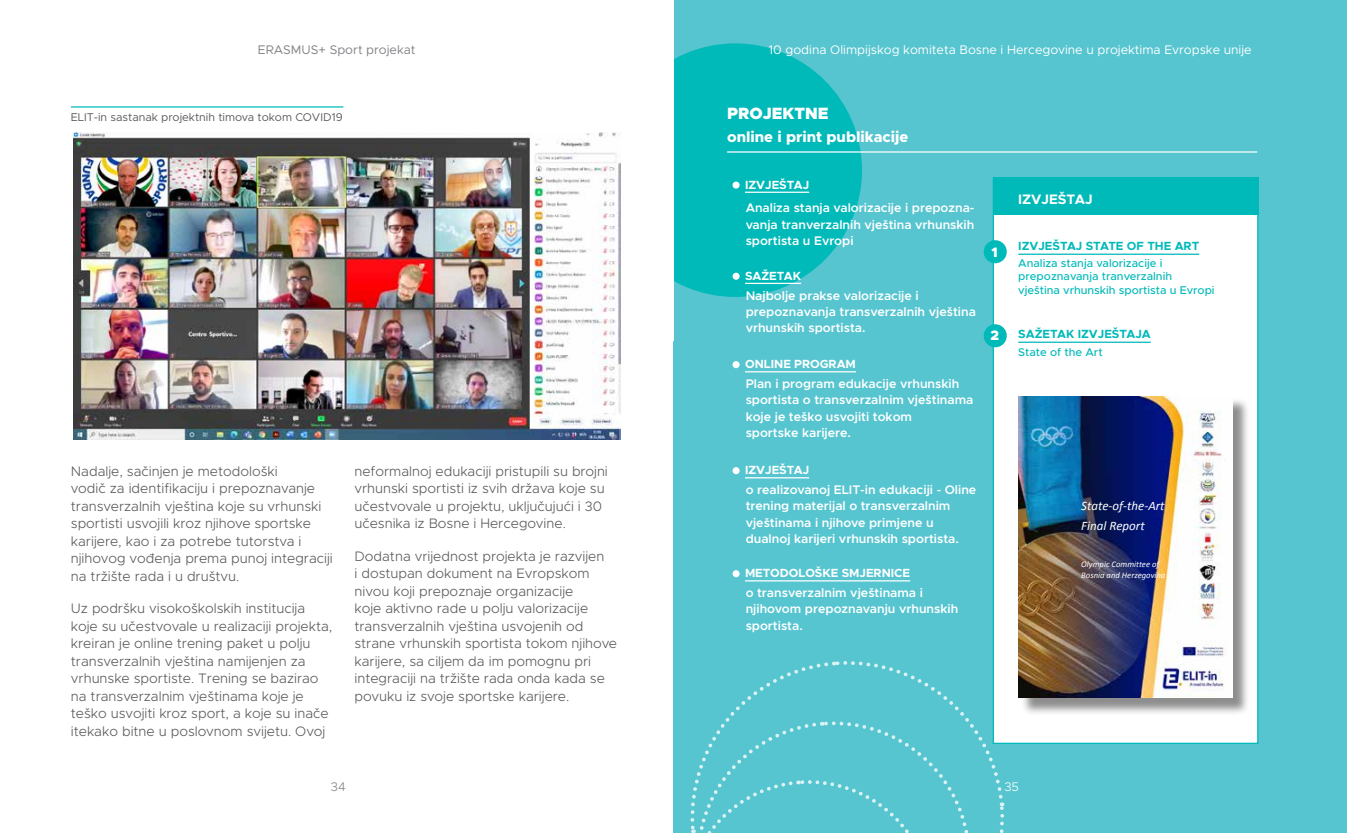
<style>
.page{position:relative;width:1347px;height:833px;background:#fff}
.page>*{position:absolute;margin:0;border:0;box-sizing:border-box;transform-origin:0 0}
.t1{font:900 16.38px "Metropolis";color:#fff}
.t2{font:800 15.12px "Metropolis";color:#fff}
.t3{font:300 13.75px/17.5px "Metropolis";color:#58595b}
.t4{font:700 13.75px "Metropolis";color:#fff}
.t5{font:900 13.75px "Metropolis";color:#fff}
.t6{font:italic 13px/20.2px "Calibri";color:#fff}
.t7{font:600 12.5px/16.2px "Metropolis";color:#fff}
.t8{font:12.5px "Metropolis";color:#fff}
.t9{font:12.5px "Metropolis";color:#808285}
.t10{font:300 12.5px "Metropolis";color:#808285}
.t11{font:300 12.5px "Metropolis";color:#fff}
.t12{font:700 11.88px "Metropolis";color:#fff}
.t13{font:700 11.88px "Metropolis";color:#00b9b9}
.t14{font:500 11.25px/13.8px "Metropolis";color:#00b9b9}
.t15{font:11.25px "Metropolis";color:#58595b}
.t16{font:italic 8.62px/11px "Calibri";color:#fff}
</style>
<div class="page">
<hr style="left:71px;top:106px;width:272px;height:2px;background:#00b9b9">
<div style="left:673px;top:0;width:673px;height:833px;background:#56c5d0"></div>
<svg style="left:690px;top:661px;width:315px;height:172px"></svg>
<div style="left:608px;top:43px;width:254px;height:254px;background:#00b9b9;border-radius:50%"></div>
<div style="left:992px;top:178px;width:266px;height:566px;background:#fff;border:1px solid #00b9b9"></div>
<hr style="left:1018px;top:254px;width:181px;height:1px;background:#00b9b9">
<hr style="left:1018px;top:341px;width:132px;height:2px;background:#00b9b9">
<hr style="left:745px;top:192px;width:64px;height:1px;background:#fff">
<hr style="left:745px;top:283px;width:56px;height:1px;background:#fff">
<hr style="left:745px;top:371px;width:111px;height:1px;background:#fff">
<hr style="left:745px;top:477px;width:64px;height:1px;background:#fff">
<hr style="left:745px;top:580px;width:165px;height:1px;background:#fff">
<div style="left:983px;top:240px;width:23px;height:23px;background:#00b9b9;border-radius:50%"></div>
<div style="left:983px;top:324px;width:23px;height:23px;background:#00b9b9;border-radius:50%"></div>
<div style="left:732px;top:181px;width:7px;height:8px;background:#fff;border-radius:50%"></div>
<div style="left:732px;top:273px;width:7px;height:7px;background:#fff;border-radius:50%"></div>
<div style="left:732px;top:361px;width:7px;height:7px;background:#fff;border-radius:50%"></div>
<div style="left:732px;top:467px;width:7px;height:7px;background:#fff;border-radius:50%"></div>
<div style="left:732px;top:570px;width:7px;height:7px;background:#fff;border-radius:50%"></div>
<hr style="left:727px;top:151px;width:530px;height:2px;background:#fff">
<div style="left:992px;top:178px;width:266px;height:37px;background:#00b9b9"></div>
<div style="left:1020px;top:398px;width:230px;height:317px;background:#000;opacity:.45"></div>
<img style="left:1018px;top:396px;width:214px;height:302px">
<div style="left:572px;top:0;width:101px;height:341px;background:#fff"></div>
<img style="left:74px;top:132px;width:546px;height:307px">
<p class="t9" style="left:258px;top:42px;width:159px">ERASMUS+ Sport projekat</p>
<p class="t8" style="left:769px;top:42px;width:484px">10 godina Olimpijskog komiteta Bosne i Hercegovine u projektima Evropske unije</p>
<p class="t15" style="left:71px;top:110px;width:273px">ELIT-in sastanak projektnih timova tokom COVID19</p>
<p class="t1" style="left:727px;top:103px;width:103px">PROJEKTNE</p>
<p class="t2" style="left:727px;top:127px;width:183px">online i print publikacije</p>
<p class="t12" style="left:745px;top:177px;width:66px">IZVJEŠTAJ</p>
<p class="t7" style="left:745px;top:200px;width:230px;text-align:justify">Analiza stanja valorizacije i prepozna&shy;vanja tranverzalnih vještina vrhunskih sportista u Evropi</p>
<p class="t12" style="left:745px;top:268px;width:58px">SAŽETAK</p>
<p class="t7" style="left:745px;top:287px;width:232px">Najbolje prakse valorizacije i prepoznavanja transverzalnih vještina vrhunskih sportista.</p>
<p class="t5" style="left:991px;top:244px;width:8px">1</p>
<p class="t5" style="left:990px;top:327px;width:10px">2</p>
<p class="t4" style="left:1018px;top:190px;width:76px">IZVJEŠTAJ</p>
<p class="t13" style="left:1018px;top:239px;width:182px">IZVJEŠTAJ STATE OF THE ART</p>
<p class="t14" style="left:1018px;top:256px;width:198px">Analiza stanja valorizacije i prepoznavanja tranverzalnih vještina vrhunskih sportista u Evropi</p>
<p class="t13" style="left:1018px;top:327px;width:134px">SAŽETAK IZVJEŠTAJA</p>
<p class="t14" style="left:1018px;top:345px;width:86px">State of the Art</p>
<p class="t12" style="left:745px;top:356px;width:112px">ONLINE PROGRAM</p>
<p class="t7" style="left:745px;top:376px;width:229px">Plan i program edukacije vrhunskih sportista o transverzalnim vještinama koje je teško usvojiti tokom<br>sportske karijere.</p>
<p class="t3" style="left:71px;top:462px;width:263px">Nadalje, sačinjen je metodološki<br>vodič za identifikaciju i prepoznavanje transverzalnih vještina koje su vrhunski sportisti usvojili kroz njihove sportske karijere, kao i za potrebe tutorstva i njihovog vođenja prema punoj integraciji na tržište rada i u društvu.</p>
<p class="t3" style="left:71px;top:599px;width:263px">Uz podršku visokoškolskih institucija koje su učestvovale u realizaciji projekta, kreiran je online trening paket u polju transverzalnih vještina namijenjen za vrhunske sportiste. Trening se bazirao na transverzalnim vještinama koje je teško usvojiti kroz sport, a koje su inače itekako bitne u poslovnom svijetu. Ovoj</p>
<p class="t3" style="left:354px;top:462px;width:255px">neformalnoj edukaciji pristupili su brojni vrhunski sportisti iz svih država koje su učestvovale u projektu, uključujući i 30 učesnika iz Bosne i Hercegovine.</p>
<p class="t3" style="left:354px;top:547px;width:264px">Dodatna vrijednost projekta je razvijen<br>i dostupan dokument na Evropskom nivou koji prepoznaje organizacije<br>koje aktivno rade u polju valorizacije transverzalnih vještina usvojenih od strane vrhunskih sportista tokom njihove karijere, sa ciljem da im pomognu pri integraciji na tržište rada onda kada se povuku iz svoje sportske karijere.</p>
<p class="t12" style="left:745px;top:462px;width:66px">IZVJEŠTAJ</p>
<p class="t7" style="left:745px;top:482px;width:232px">o realizovanoj ELIT-in edukaciji - Oline trening materijal o transverzalnim vještinama i njihove primjene u dualnoj karijeri vrhunskih sportista.</p>
<p class="t12" style="left:745px;top:565px;width:167px">METODOLOŠKE SMJERNICE</p>
<p class="t7" style="left:745px;top:585px;width:214px">o transverzalnim vještinama i njihovom prepoznavanju vrhunskih sportista.</p>
<p class="t6" style="left:1081px;top:495px;width:85px">State-of-the-Art<br>Final Report</p>
<p class="t16" style="left:1081px;top:558px;width:86px">Olympic Committee of<br>Bosnia and Herzegovina</p>
<p class="t10" style="left:331px;top:779px;width:16px">34</p>
<p class="t11" style="left:1004px;top:779px;width:16px">35</p>
</div>
